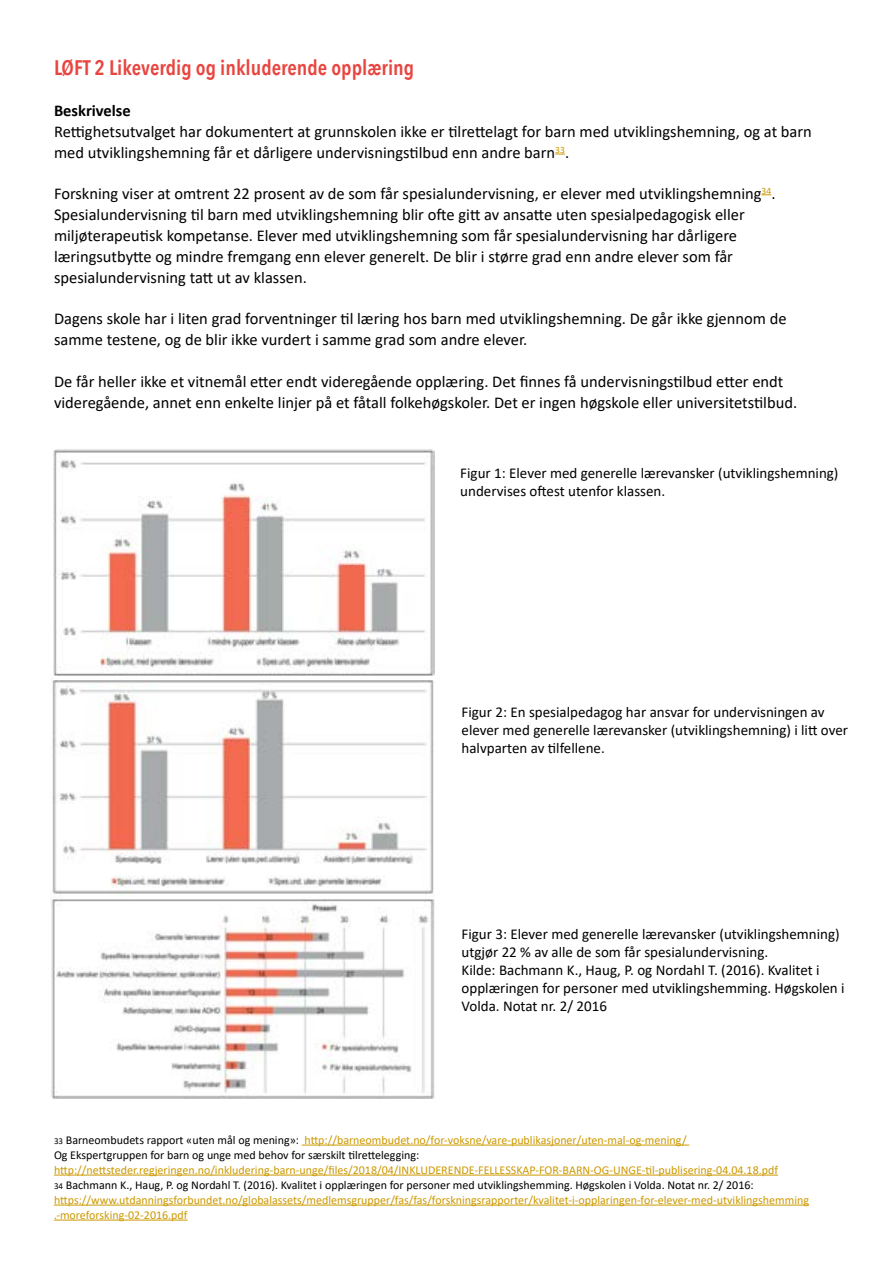
<style>
.page{position:relative;width:893px;height:1263px;background:#fff}
.page>*{position:absolute;margin:0;border:0;box-sizing:border-box;transform-origin:0 0}
.t1{font:600 21px "Avenir Next Condensed";color:#e94540}
.t2{font:16.5px/21px "Calibri";color:#000}
.t3{font:700 16.5px "Calibri";color:#000}
.t4{font:15px/18px "Calibri";color:#000}
.t5{font:12px/15px "Calibri";color:#c90}
.t6{font:12px/15px "Calibri";color:#000}
.s1{font-size:9px}
.s2{color:#c90}
.s3{font-size:9px;color:#000}
.s4{color:#000}
</style>
<div class="page">
<hr style="left:302px;top:1145px;width:387px;height:1px;background:#c90">
<hr style="left:54px;top:1175px;width:724px;height:1px;background:#c90">
<hr style="left:54px;top:1205px;width:755px;height:1px;background:#c90">
<hr style="left:54px;top:1220px;width:134px;height:1px;background:#c90">
<img style="left:51px;top:899px;width:384px;height:199px">
<img style="left:52px;top:661px;width:382px;height:233px">
<img style="left:54px;top:449px;width:381px;height:230px">
<p class="t1" style="left:54px;top:50px;width:362px">LØFT 2 Likeverdig og inkluderende opplæring</p>
<p class="t3" style="left:54px;top:99px;width:78px">Beskrivelse</p>
<p class="t2" style="left:54px;top:121px;width:759px">Rettighetsutvalget har dokumentert at grunnskolen ikke er tilrettelagt for barn med utviklingshemning, og at barn med utviklingshemning får et dårligere undervisningstilbud enn andre barn<sup>33</sup>.</p>
<p class="t2" style="left:54px;top:183px;width:723px">Forskning viser at omtrent 22 prosent av de som får spesialundervisning, er elever med utviklingshemning<sup>34</sup>.<br>Spesialundervisning til barn med utviklingshemning blir ofte gitt av ansatte uten spesialpedagogisk eller miljøterapeutisk kompetanse. Elever med utviklingshemning som får spesialundervisning har dårligere læringsutbytte og mindre fremgang enn elever generelt. De blir i større grad enn andre elever som får spesialundervisning tatt ut av klassen.</p>
<p class="t2" style="left:54px;top:308px;width:734px">Dagens skole har i liten grad forventninger til læring hos barn med utviklingshemning. De går ikke gjennom de samme testene, og de blir ikke vurdert i samme grad som andre elever.</p>
<p class="t2" style="left:54px;top:371px;width:745px">De får heller ikke et vitnemål etter endt videregående opplæring. Det finnes få undervisningstilbud etter endt videregående, annet enn enkelte linjer på et fåtall folkehøgskoler. Det er ingen høgskole eller universitetstilbud.</p>
<p class="t4" style="left:460px;top:464px;width:380px">Figur 1: Elever med generelle lærevansker (utviklingshemning) undervises oftest utenfor klassen.</p>
<p class="t4" style="left:462px;top:703px;width:388px">Figur 2: En spesialpedagog har ansvar for undervisningen av elever med generelle lærevansker (utviklingshemning) i litt over halvparten av tilfellene.</p>
<p class="t4" style="left:462px;top:925px;width:385px">Figur 3: Elever med generelle lærevansker (utviklingshemning) utgjør 22 % av alle de som får spesialundervisning.<br>Kilde: Bachmann K., Haug, P. og Nordahl T. (2016). Kvalitet i opplæringen for personer med utviklingshemming. Høgskolen i Volda. Notat nr. 2/ 2016</p>
<p class="t6" style="left:54px;top:1132px;width:634px"><span class="s1">33</span> Barneombudets rapport «uten mål og mening»: <span class="s2">http://barneombudet.no/for-voksne/vare-publikasjoner/uten-mal-og-mening/<br></span>Og Ekspertgruppen for barn og unge med behov for særskilt tilrettelegging:</p>
<p class="t5" style="left:54px;top:1162px;width:757px">http://nettsteder.regjeringen.no/inkludering-barn-unge/files/2018/04/INKLUDERENDE-FELLESSKAP-FOR-BARN-OG-UNGE-til-publisering-04.04.18.pdf<br><span class="s3">34</span> <span class="s4">Bachmann K., Haug, P. og Nordahl T. (2016). Kvalitet i opplæringen for personer med utviklingshemming. Høgskolen i Volda. Notat nr. 2/ 2016: </span>https://www.utdanningsforbundet.no/globalassets/medlemsgrupper/fas/fas/forskningsrapporter/kvalitet-i-opplaringen-for-elever-med-utviklingshemming .-moreforsking-02-2016.pdf</p>
</div>
